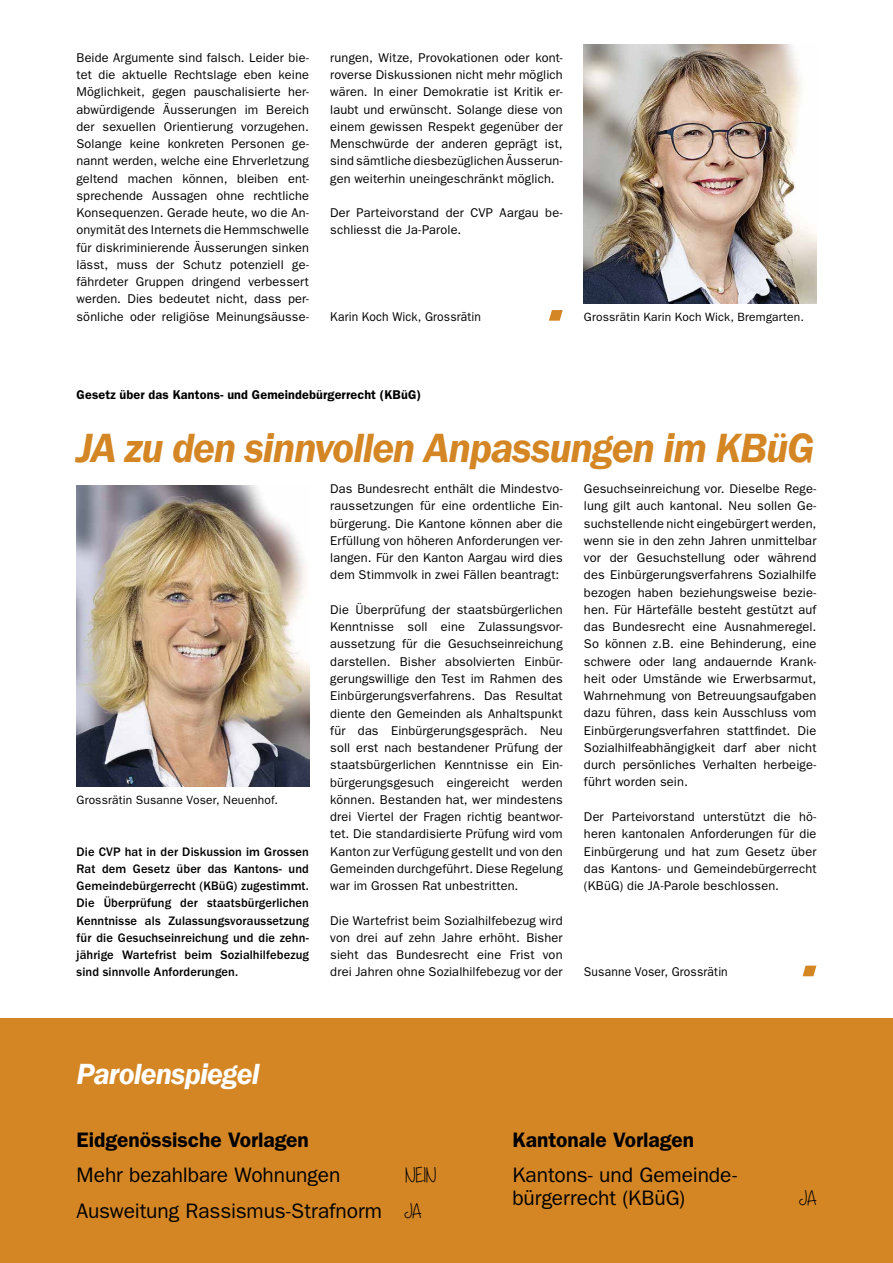
<style>
.page{position:relative;width:893px;height:1263px;background:#fff}
.page>*{position:absolute;margin:0;border:0;box-sizing:border-box;transform-origin:0 0}
.t1{font:italic 600 42px "Franklin Gothic";letter-spacing:-.03em;color:#d48625}
.t2{font:italic 600 30px "Franklin Gothic";letter-spacing:-.03em;color:#fff}
.t3{font:21px/22.5px "Franklin Gothic LT";letter-spacing:-.005em;color:#000}
.t4{font:600 21px "Franklin Gothic LT";letter-spacing:-.005em;color:#000}
.t5{font:21px "Celia Garcia";letter-spacing:-.015em;color:#000}
.t6{font:12.75px/17.2px "Franklin Gothic LT";letter-spacing:.01em;color:#000;text-align:justify}
.t7{font:500 12.75px/17.2px "Franklin Gothic LT";letter-spacing:.005em;color:#000;text-align:justify}
.t8{font:600 12.75px "Franklin Gothic LT";letter-spacing:.01em;color:#000}
.t9{font:12.75px "Franklin Gothic LT";letter-spacing:.01em;color:#000;scale:.95 1}
.t10{font:12px "Franklin Gothic LT";letter-spacing:.015em;color:#000}
.s1{font-family:"Celia Garcia"}
</style>
<div class="page">
<svg style="left:803px;top:966px;width:13px;height:10px"></svg>
<img style="left:77px;top:486px;width:232px;height:300px">
<img style="left:584px;top:45px;width:232px;height:258px">
<svg style="left:549px;top:310px;width:14px;height:11px"></svg>
<div style="left:0;top:1019px;width:893px;height:244px;background:#d48625"></div>
<p class="t6" style="left:77px;top:49px;width:234px">Beide Argumente sind falsch. Leider bie&shy;tet die aktuelle Rechtslage eben keine Möglichkeit, gegen pauschalisierte her&shy;abwürdigende Äusserungen im Bereich der sexuellen Orientierung vorzugehen.<br>Solange keine konkreten Personen ge&shy;nannt werden, welche eine Ehrverletzung geltend machen können, bleiben ent&shy;sprechende Aussagen ohne rechtliche Konsequenzen. Gerade heute, wo die An&shy;onymität des Internets die Hemmschwelle für diskriminierende Äusserungen sinken lässt, muss der Schutz potenziell ge&shy;fährdeter Gruppen dringend verbessert werden. Dies bedeutet nicht, dass per&shy;sönliche oder religiöse Meinungsäusse-</p>
<p class="t6" style="left:330px;top:49px;width:234px">rungen, Witze, Provokationen oder kont&shy;roverse Diskussionen nicht mehr möglich wären. In einer Demokratie ist Kritik er&shy;laubt und erwünscht. Solange diese von einem gewissen Respekt gegenüber der Menschwürde der anderen geprägt ist, sind sämtliche diesbezüglichen Äusserun&shy;gen weiterhin uneingeschränkt möglich.</p>
<p class="t6" style="left:330px;top:204px;width:234px">Der Parteivorstand der CVP Aargau be&shy;schliesst die Ja-Parole.</p>
<p class="t9" style="left:330px;top:309px;width:160px">Karin Koch Wick, Grossrätin</p>
<p class="t10" style="left:584px;top:310px;width:221px">Grossrätin Karin Koch Wick, Bremgarten.</p>
<p class="t8" style="left:77px;top:387px;width:346px">Gesetz über das Kantons- und Gemeindebürgerrecht (KBüG)</p>
<h1 class="t1" style="left:77px;top:421px;width:739px">JA zu den sinnvollen Anpassungen im KBüG</h1>
<p class="t10" style="left:77px;top:793px;width:203px">Grossrätin Susanne Voser, Neuenhof.</p>
<p class="t7" style="left:77px;top:843px;width:234px">Die CVP hat in der Diskussion im Grossen Rat dem Gesetz über das Kantons- und Gemeindebürgerrecht (KBüG) zugestimmt.<br>Die Überprüfung der staatsbürgerlichen Kenntnisse als Zulassungsvoraussetzung für die Gesuchseinreichung und die zehn&shy;jährige Wartefrist beim Sozialhilfebezug sind sinnvolle Anforderungen.</p>
<p class="t6" style="left:330px;top:480px;width:234px">Das Bundesrecht enthält die Mindestvo&shy;raussetzungen für eine ordentliche Ein&shy;bürgerung. Die Kantone können aber die Erfüllung von höheren Anforderungen ver&shy;langen. Für den Kanton Aargau wird dies dem Stimmvolk in zwei Fällen beantragt:</p>
<p class="t6" style="left:330px;top:601px;width:234px">Die Überprüfung der staatsbürgerlichen Kenntnisse soll eine Zulassungsvor&shy;aussetzung für die Gesuchseinreichung darstellen. Bisher absolvierten Einbür&shy;gerungswillige den Test im Rahmen des Einbürgerungsverfahrens. Das Resultat diente den Gemeinden als Anhaltspunkt für das Einbürgerungsgespräch. Neu soll erst nach bestandener Prüfung der staatsbürgerlichen Kenntnisse ein Ein&shy;bürgerungsgesuch eingereicht werden können. Bestanden hat, wer mindestens drei Viertel der Fragen richtig beantwor&shy;tet. Die standardisierte Prüfung wird vom Kanton zur Verfügung gestellt und von den Gemeinden durchgeführt. Diese Regelung war im Grossen Rat unbestritten.</p>
<p class="t6" style="left:330px;top:912px;width:234px">Die Wartefrist beim Sozialhilfebezug wird von drei auf zehn Jahre erhöht. Bisher sieht das Bundesrecht eine Frist von drei Jahren ohne Sozialhilfebezug vor der</p>
<p class="t6" style="left:584px;top:480px;width:234px">Gesuchseinreichung vor. Dieselbe Rege&shy;lung gilt auch kantonal. Neu sollen Ge&shy;suchstellende nicht eingebürgert werden, wenn sie in den zehn Jahren unmittelbar vor der Gesuchstellung oder während des Einbürgerungsverfahrens Sozialhilfe bezogen haben beziehungsweise bezie&shy;hen. Für Härtefälle besteht gestützt auf das Bundesrecht eine Ausnahmeregel.<br>So können z.B. eine Behinderung, eine schwere oder lang andauernde Krank&shy;heit oder Umstände wie Erwerbsarmut, Wahrnehmung von Betreuungsaufgaben dazu führen, dass kein Ausschluss vom Einbürgerungsverfahren stattfindet. Die Sozialhilfeabhängigkeit darf aber nicht durch persönliches Verhalten herbeige&shy;führt worden sein.</p>
<p class="t6" style="left:584px;top:808px;width:234px">Der Parteivorstand unterstützt die hö&shy;heren kantonalen Anforderungen für die Einbürgerung und hat zum Gesetz über das Kantons- und Gemeindebürgerrecht (KBüG) die JA-Parole beschlossen.</p>
<p class="t9" style="left:584px;top:964px;width:153px">Susanne Voser, Grossrätin</p>
<h2 class="t2" style="left:77px;top:1055px;width:185px">Parolenspiegel</h2>
<h3 class="t4" style="left:77px;top:1127px;width:234px">Eidgenössische Vorlagen</h3>
<h3 class="t3" style="left:77px;top:1164px;width:265px">Mehr bezahlbare Wohnungen</h3>
<h3 class="t5" style="left:405px;top:1164px;width:32px">NEIN</h3>
<h3 class="t3" style="left:77px;top:1199px;width:347px">Ausweitung Rassismus-Strafnorm <span class="s1">JA</span></h3>
<h3 class="t4" style="left:512px;top:1127px;width:183px">Kantonale Vorlagen</h3>
<h3 class="t3" style="left:512px;top:1164px;width:226px">Kantons- und Gemeinde&shy;bürgerrecht (KBüG)</h3>
<h3 class="t5" style="left:800px;top:1186px;width:18px">JA</h3>
</div>
